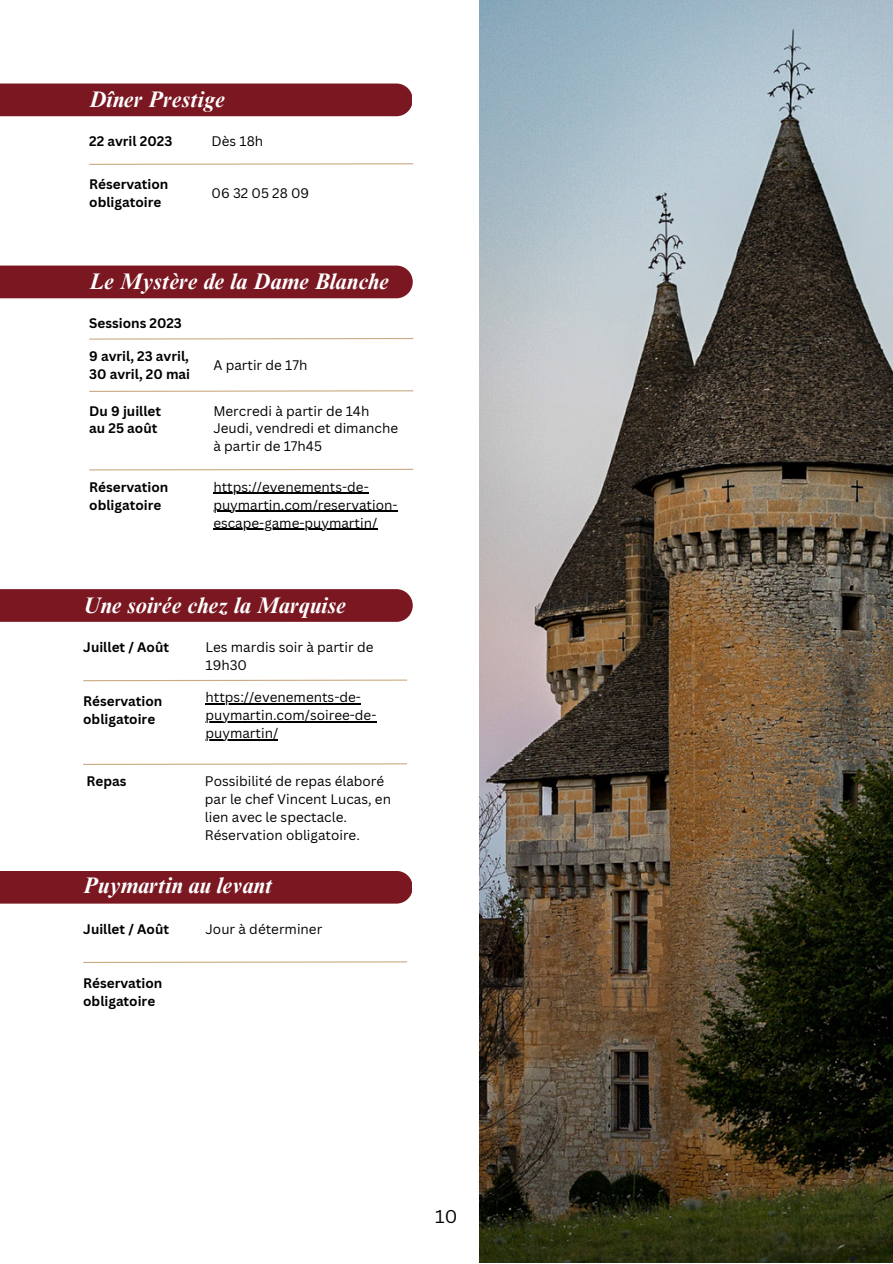
<style>
.page{position:relative;width:893px;height:1264px;background:#fff}
.page>*{position:absolute;margin:0;border:0;box-sizing:border-box;transform-origin:0 0}
.t1{font:italic 700 22.5px "Times NRMT Pro";color:#fff}
.t2{font:18px "Canva Sans";color:#000}
.t3{font:13.5px/18px "Canva Sans";color:#000}
.t4{font:700 13.5px/18px "Canva Sans";color:#000}
</style>
<div class="page">
<div style="left:0;top:589px;width:413px;height:33px;background:#7a1721"></div>
<img style="left:479px;top:0;width:413px;height:1262px">
<div style="left:0;top:83px;width:412px;height:33px;background:#7a1721"></div>
<svg style="left:89px;top:163px;width:325px;height:2px"></svg>
<div style="left:0;top:265px;width:413px;height:33px;background:#7a1721"></div>
<svg style="left:89px;top:338px;width:325px;height:2px"></svg>
<svg style="left:89px;top:390px;width:325px;height:2px"></svg>
<svg style="left:89px;top:468px;width:325px;height:3px"></svg>
<hr style="left:213px;top:493px;width:156px;height:1px;background:#000">
<hr style="left:213px;top:511px;width:184px;height:1px;background:#000">
<hr style="left:213px;top:528px;width:164px;height:2px;background:#000">
<svg style="left:83px;top:679px;width:325px;height:2px"></svg>
<hr style="left:205px;top:703px;width:156px;height:1px;background:#000">
<hr style="left:205px;top:721px;width:171px;height:1px;background:#000">
<hr style="left:205px;top:739px;width:73px;height:1px;background:#000">
<div style="left:0;top:871px;width:412px;height:32px;background:#7a1721"></div>
<svg style="left:83px;top:961px;width:325px;height:2px"></svg>
<svg style="left:83px;top:763px;width:325px;height:2px"></svg>
<h1 class="t1" style="left:89px;top:91px;width:137px">Dîner Prestige</h1>
<p class="t4" style="left:89px;top:132px;width:84px">22 avril 2023</p>
<p class="t3" style="left:211px;top:132px;width:53px">Dès 18h</p>
<p class="t4" style="left:89px;top:175px;width:81px">Réservation obligatoire</p>
<p class="t3" style="left:211px;top:184px;width:99px">06 32 05 28 09</p>
<h1 class="t1" style="left:89px;top:273px;width:301px">Le Mystère de la Dame Blanche</h1>
<p class="t4" style="left:89px;top:314px;width:94px">Sessions 2023</p>
<p class="t4" style="left:89px;top:346px;width:102px">9 avril, 23 avril,<br>30 avril, 20 mai</p>
<p class="t3" style="left:213px;top:355px;width:96px">A partir de 17h</p>
<p class="t4" style="left:89px;top:401px;width:73px">Du 9 juillet au 25 août</p>
<p class="t3" style="left:213px;top:401px;width:186px">Mercredi à partir de 14h<br>Jeudi, vendredi et dimanche à partir de 17h45</p>
<p class="t4" style="left:89px;top:477px;width:81px">Réservation obligatoire</p>
<p class="t3" style="left:213px;top:477px;width:186px">https://evenements-de&shy;puymartin.com/reservation&shy;escape-game-puymartin/</p>
<h1 class="t1" style="left:83px;top:596px;width:264px">Une soirée chez la Marquise</h1>
<p class="t4" style="left:83px;top:637px;width:87px">Juillet / Août</p>
<p class="t3" style="left:205px;top:637px;width:169px">Les mardis soir à partir de<br>19h30</p>
<p class="t4" style="left:83px;top:691px;width:81px">Réservation obligatoire</p>
<p class="t3" style="left:205px;top:687px;width:172px">https://evenements-de&shy;puymartin.com/soiree-de&shy;puymartin/</p>
<p class="t4" style="left:87px;top:772px;width:41px">Repas</p>
<p class="t3" style="left:205px;top:772px;width:188px">Possibilité de repas élaboré par le chef Vincent Lucas, en lien avec le spectacle.<br>Réservation obligatoire.</p>
<h1 class="t1" style="left:83px;top:877px;width:190px">Puymartin au levant</h1>
<p class="t4" style="left:83px;top:919px;width:87px">Juillet / Août</p>
<p class="t3" style="left:205px;top:919px;width:118px">Jour à déterminer</p>
<p class="t4" style="left:83px;top:973px;width:81px">Réservation obligatoire</p>
<h2 class="t2" style="left:435px;top:1203px;width:24px">10</h2>
</div>
